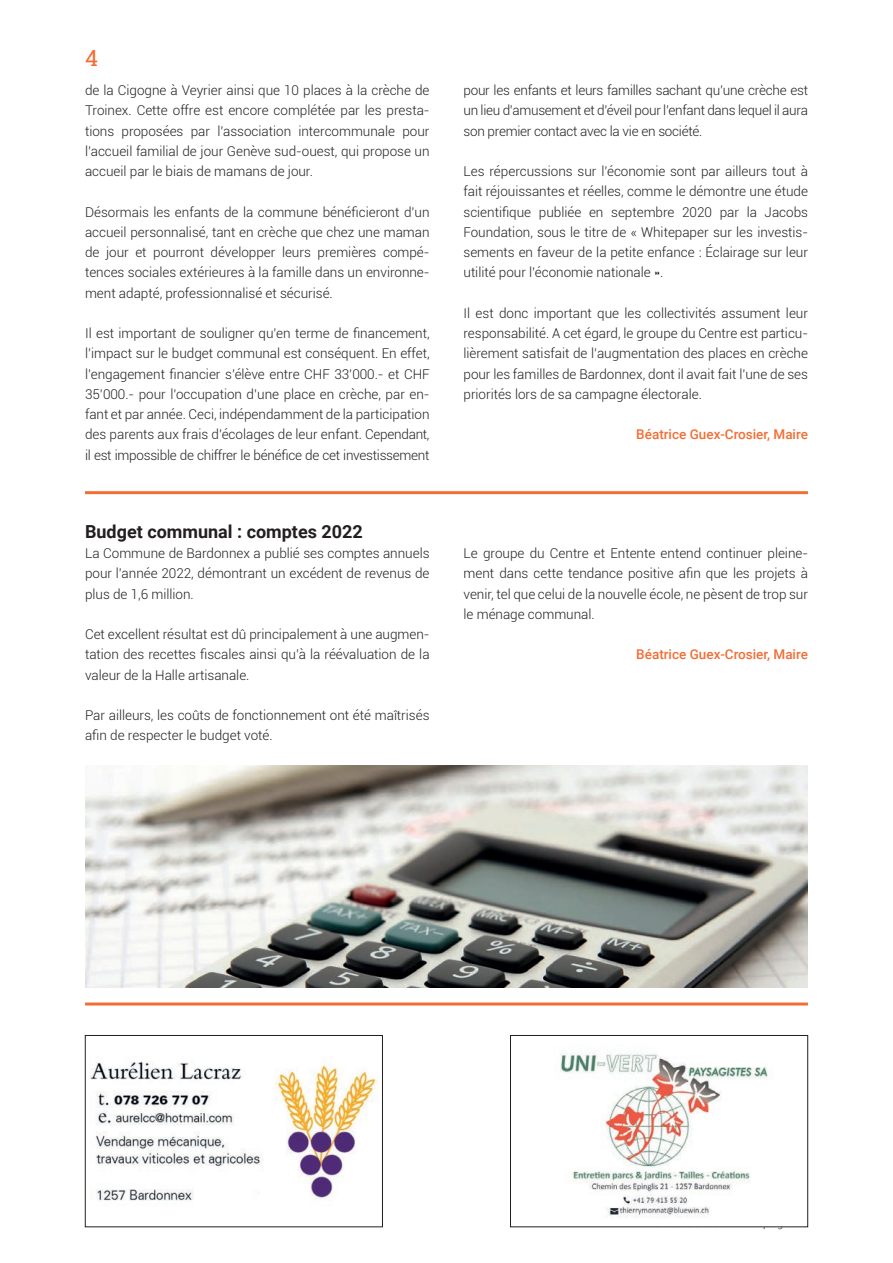
<style>
.page{position:relative;width:893px;height:1263px;background:#fff}
.page>*{position:absolute;margin:0;border:0;box-sizing:border-box;transform-origin:0 0}
.t1{font:22.5px "Roboto Slab";color:#f26e35}
.t2{font:700 18px "Roboto";color:#231f20}
.t3{font:300 13.5px/20.2px "Roboto";color:#231f20;text-align:justify}
.t4{font:500 13.5px "Roboto";color:#f26e35}
</style>
<div class="page">
<hr style="left:85px;top:491px;width:723px;height:3px;background:#f26e35">
<hr style="left:85px;top:1002px;width:723px;height:3px;background:#f26e35">
<img style="left:90px;top:1061px;width:287px;height:140px">
<div style="left:85px;top:1035px;width:298px;height:192px;border:1px solid #231f20"></div>
<img style="left:560px;top:1051px;width:208px;height:167px">
<div style="left:510px;top:1035px;width:298px;height:192px;border:1px solid #231f20"></div>
<img style="left:85px;top:765px;width:723px;height:222px">
<h1 class="t1" style="left:85px;top:43px;width:15px">4</h1>
<p class="t3" style="left:85px;top:80px;width:346px">de la Cigogne à Veyrier ainsi que 10 places à la crèche de Troinex. Cette offre est encore complétée par les presta&shy;tions proposées par l’association intercommunale pour l’accueil familial de jour Genève sud-ouest, qui propose un accueil par le biais de mamans de jour.</p>
<p class="t3" style="left:85px;top:201px;width:346px">Désormais les enfants de la commune bénéficieront d’un accueil personnalisé, tant en crèche que chez une maman de jour et pourront développer leurs premières compé&shy;tences sociales extérieures à la famille dans un environne&shy;ment adapté, professionnalisé et sécurisé.</p>
<p class="t3" style="left:85px;top:323px;width:346px">Il est important de souligner qu’en terme de financement, l’impact sur le budget communal est conséquent. En effet, l’engagement financier s’élève entre CHF 33’000.- et CHF 35’000.- pour l’occupation d’une place en crèche, par en&shy;fant et par année. Ceci, indépendamment de la participation des parents aux frais d’écolages de leur enfant. Cependant, il est impossible de chiffrer le bénéfice de cet investissement</p>
<h2 class="t2" style="left:85px;top:519px;width:279px">Budget communal : comptes 2022</h2>
<p class="t3" style="left:85px;top:543px;width:346px">La Commune de Bardonnex a publié ses comptes annuels pour l’année 2022, démontrant un excédent de revenus de plus de 1,6 million.</p>
<p class="t3" style="left:85px;top:624px;width:346px">Cet excellent résultat est dû principalement à une augmen&shy;tation des recettes fiscales ainsi qu’à la réévaluation de la valeur de la Halle artisanale.</p>
<p class="t3" style="left:85px;top:705px;width:346px">Par ailleurs, les coûts de fonctionnement ont été maîtrisés afin de respecter le budget voté.</p>
<p class="t3" style="left:463px;top:80px;width:346px">pour les enfants et leurs familles sachant qu’une crèche est un lieu d’amusement et d’éveil pour l’enfant dans lequel il aura son premier contact avec la vie en société.</p>
<p class="t3" style="left:463px;top:161px;width:346px">Les répercussions sur l’économie sont par ailleurs tout à fait réjouissantes et réelles, comme le démontre une étude scientifique publiée en septembre 2020 par la Jacobs Foundation, sous le titre de « Whitepaper sur les investis&shy;sements en faveur de la petite enfance : Éclairage sur leur utilité pour l’économie nationale ».</p>
<p class="t3" style="left:463px;top:303px;width:346px">Il est donc important que les collectivités assument leur responsabilité. A cet égard, le groupe du Centre est particu&shy;lièrement satisfait de l’augmentation des places en crèche pour les familles de Bardonnex, dont il avait fait l’une de ses priorités lors de sa campagne électorale.</p>
<p class="t4" style="left:636px;top:425px;width:173px">Béatrice Guex-Crosier, Maire</p>
<p class="t3" style="left:463px;top:543px;width:346px">Le groupe du Centre et Entente entend continuer pleine&shy;ment dans cette tendance positive afin que les projets à venir, tel que celui de la nouvelle école, ne pèsent de trop sur le ménage communal.</p>
<p class="t4" style="left:636px;top:645px;width:173px">Béatrice Guex-Crosier, Maire</p>
</div>
